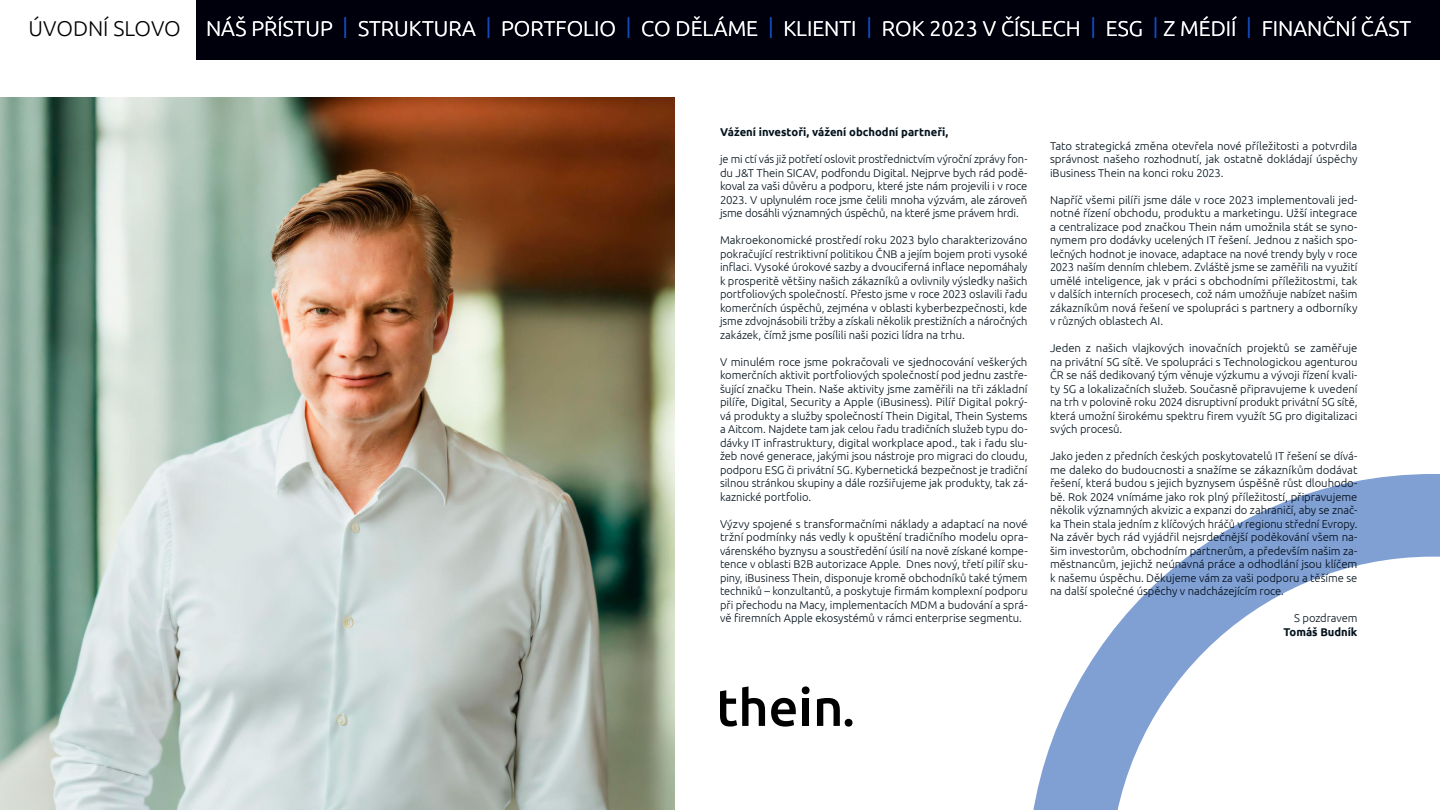
<style>
.page{position:relative;width:1440px;height:810px;background:#fff}
.page>*{position:absolute;margin:0;border:0;box-sizing:border-box;transform-origin:0 0}
.t1{font:300 21.45px "Ubuntu";color:#fff}
.t2{font:300 11.25px/13.5px "Ubuntu";letter-spacing:-.005em;color:#03121c;text-align:justify}
.t3{font:700 11.25px "Ubuntu";color:#03121c}
.s1{color:#000}
.s2{color:#1249b9}
</style>
<div class="page">
<div style="left:0;top:0;width:1440px;height:60px;background:#00000d"></div>
<img style="left:0;top:98px;width:675px;height:712px">
<svg style="left:720px;top:686px;width:45px;height:41px"></svg>
<svg style="left:771px;top:698px;width:25px;height:29px"></svg>
<div style="left:803px;top:699px;width:6px;height:27px;background:#000"></div>
<svg style="left:817px;top:698px;width:35px;height:29px"></svg>
<svg style="left:802px;top:686px;width:8px;height:8px"></svg>
<svg style="left:1033px;top:474px;width:407px;height:336px"></svg>
<div style="left:0;top:0;width:196px;height:75px;background:#fff"></div>
<h1 class="t1" style="left:29px;top:15px;width:1384px"><span class="s1">ÚVODNÍ SLOVO</span> | NÁŠ PŘÍSTUP <span class="s2">|</span> STRUKTURA <span class="s2">|</span> PORTFOLIO <span class="s2">|</span> CO DĚLÁME <span class="s2">|</span> KLIENTI <span class="s2">|</span> ROK 2023 V ČÍSLECH <span class="s2">|</span> ESG <span class="s2">|</span> Z MÉDIÍ <span class="s2">|</span> FINANČNÍ ČÁST</h1>
<p class="t3" style="left:720px;top:125px;width:230px">Vážení investoři, vážení obchodní partneři,</p>
<p class="t2" style="left:720px;top:152px;width:309px">je mi ctí vás již potřetí oslovit prostřednictvím výroční zprávy fon&shy;du J&amp;T Thein SICAV, podfondu Digital. Nejprve bych rád podě&shy;koval za vaši důvěru a podporu, které jste nám projevili i v roce 2023. V uplynulém roce jsme čelili mnoha výzvám, ale zároveň jsme dosáhli významných úspěchů, na které jsme právem hrdi.</p>
<p class="t2" style="left:720px;top:233px;width:309px">Makroekonomické prostředí roku 2023 bylo charakterizováno pokračující restriktivní politikou ČNB a jejím bojem proti vysoké inflaci. Vysoké úrokové sazby a dvouciferná inflace nepomáhaly k prosperitě většiny našich zákazníků a ovlivnily výsledky našich portfoliových společností. Přesto jsme v roce 2023 oslavili řadu komerčních úspěchů, zejména v oblasti kyberbezpečnosti, kde jsme zdvojnásobili tržby a získali několik prestižních a náročných zakázek, čímž jsme posílili naši pozici lídra na trhu.</p>
<p class="t2" style="left:720px;top:355px;width:309px">V minulém roce jsme pokračovali ve sjednocování veškerých komerčních aktivit portfoliových společností pod jednu zastře&shy;šující značku Thein. Naše aktivity jsme zaměřili na tři základní pilíře, Digital, Security a Apple (iBusiness). Pilíř Digital pokrý&shy;vá produkty a služby společností Thein Digital, Thein Systems a Aitcom. Najdete tam jak celou řadu tradičních služeb typu do&shy;dávky IT infrastruktury, digital workplace apod., tak i řadu slu&shy;žeb nové generace, jakými jsou nástroje pro migraci do cloudu, podporu ESG či privátní 5G. Kybernetická bezpečnost je tradiční silnou stránkou skupiny a dále rozšiřujeme jak produkty, tak zá&shy;kaznické portfolio.</p>
<p class="t2" style="left:720px;top:517px;width:309px">Výzvy spojené s transformačními náklady a adaptací na nové tržní podmínky nás vedly k opuštění tradičního modelu opra&shy;várenského byznysu a soustředění úsilí na nově získané kompe&shy;tence v oblasti B2B autorizace Apple. Dnes nový, třetí pilíř sku&shy;piny, iBusiness Thein, disponuje kromě obchodníků také týmem techniků – konzultantů, a poskytuje firmám komplexní podporu při přechodu na Macy, implementacích MDM a budování a sprá&shy;vě firemních Apple ekosystémů v rámci enterprise segmentu.</p>
<p class="t2" style="left:1050px;top:139px;width:309px">Tato strategická změna otevřela nové příležitosti a potvrdila správnost našeho rozhodnutí, jak ostatně dokládají úspěchy iBusiness Thein na konci roku 2023.</p>
<p class="t2" style="left:1050px;top:193px;width:309px">Napříč všemi pilíři jsme dále v roce 2023 implementovali jed&shy;notné řízení obchodu, produktu a marketingu. Užší integrace a centralizace pod značkou Thein nám umožnila stát se syno&shy;nymem pro dodávky ucelených IT řešení. Jednou z našich spo&shy;lečných hodnot je inovace, adaptace na nové trendy byly v roce 2023 naším denním chlebem. Zvláště jsme se zaměřili na využití umělé inteligence, jak v práci s obchodními příležitostmi, tak v dalších interních procesech, což nám umožňuje nabízet našim zákazníkům nová řešení ve spolupráci s partnery a odborníky v různých oblastech AI.</p>
<p class="t2" style="left:1050px;top:341px;width:309px">Jeden z našich vlajkových inovačních projektů se zaměřuje na privátní 5G sítě. Ve spolupráci s Technologickou agenturou ČR se náš dedikovaný tým věnuje výzkumu a vývoji řízení kvali&shy;ty 5G a lokalizačních služeb. Současně připravujeme k uvedení na trh v polovině roku 2024 disruptivní produkt privátní 5G sítě, která umožní širokému spektru firem využít 5G pro digitalizaci svých procesů.</p>
<p class="t2" style="left:1050px;top:449px;width:309px">Jako jeden z předních českých poskytovatelů IT řešení se dívá&shy;me daleko do budoucnosti a snažíme se zákazníkům dodávat řešení, která budou s jejich byznysem úspěšně růst dlouhodo&shy;bě. Rok 2024 vnímáme jako rok plný příležitostí, připravujeme několik významných akvizic a expanzi do zahraničí, aby se znač&shy;ka Thein stala jedním z klíčových hráčů v regionu střední Evropy.<br>Na závěr bych rád vyjádřil nejsrdečnější poděkování všem na&shy;šim investorům, obchodním partnerům, a především našim za&shy;městnancům, jejichž neúnavná práce a odhodlání jsou klíčem k našemu úspěchu. Děkujeme vám za vaši podporu a těšíme se na další společné úspěchy v nadcházejícím roce.</p>
<p class="t2" style="left:1294px;top:611px;width:65px">S pozdravem</p>
<p class="t3" style="left:1284px;top:625px;width:75px">Tomáš Budník</p>
</div>
